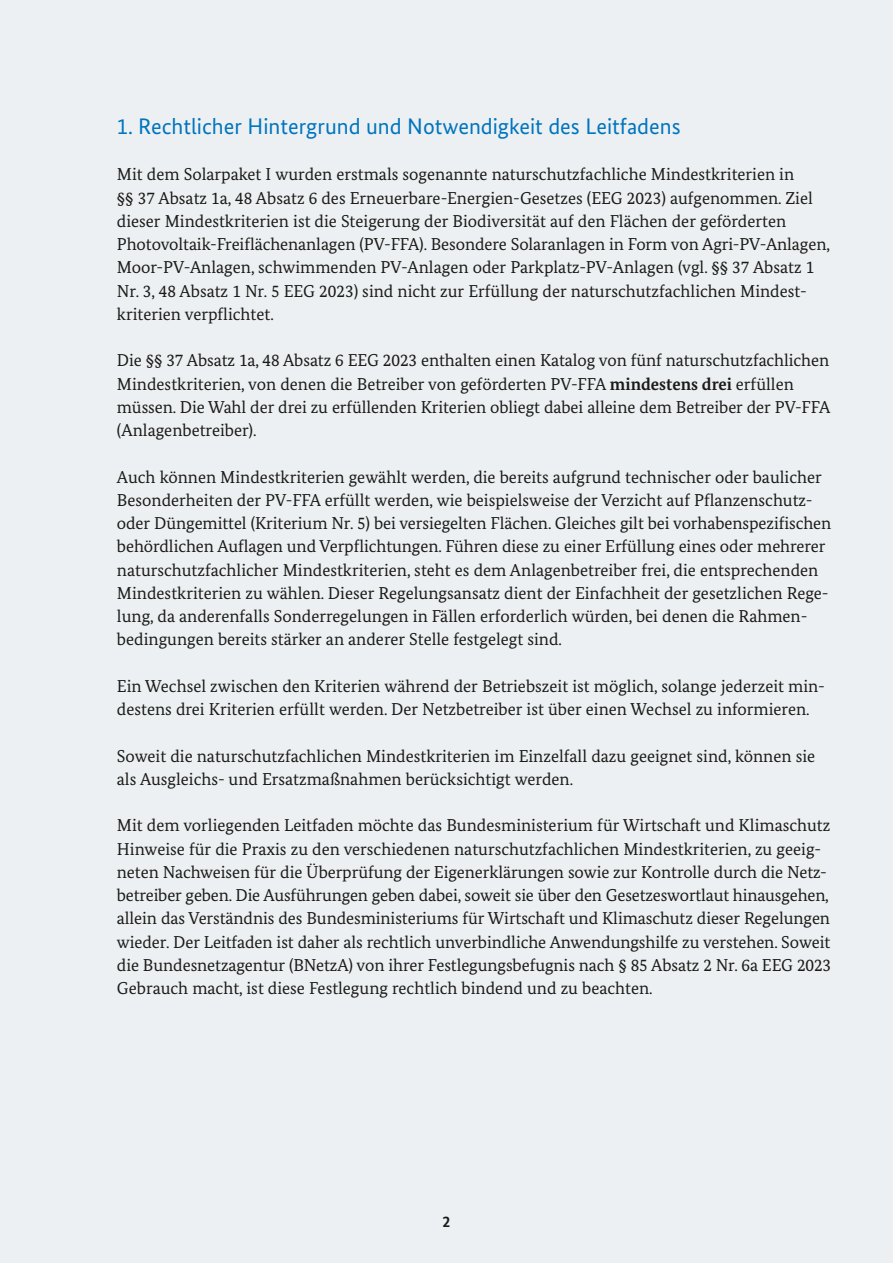
<style>
.page{position:relative;width:893px;height:1263px;background:#edf0f2}
.page>*{position:absolute;margin:0;border:0;box-sizing:border-box;transform-origin:0 0}
.t1{font:22.5px "Bundes Sans";color:#0075be}
.t2{font:17.25px/23.2px "Bundes Serif";color:#1a1a18}
.t3{font:700 15.75px "Bundes Sans";color:#1a1a18}
.s1{font-weight:700}
</style>
<div class="page">
<h2 class="t1" style="left:117px;top:112px;width:565px">1. Rechtlicher Hintergrund und Notwendigkeit des Leitfadens</h2>
<p class="t2" style="left:117px;top:163px;width:715px">Mit dem Solarpaket I wurden erstmals sogenannte naturschutzfachliche Mindestkriterien in<br>§§ 37 Absatz 1a, 48 Absatz 6 des Erneuerbare-Energien-Gesetzes (EEG 2023) aufgenommen. Ziel dieser Mindestkriterien ist die Steigerung der Biodiversität auf den Flächen der geförderten Photovoltaik-Freiflächenanlagen (PV-FFA). Besondere Solaranlagen in Form von Agri-PV-Anlagen, Moor-PV-Anlagen, schwimmenden PV-Anlagen oder Parkplatz-PV-Anlagen (vgl. §§ 37 Absatz 1<br>Nr. 3, 48 Absatz 1 Nr. 5 EEG 2023) sind nicht zur Erfüllung der naturschutzfachlichen Mindest&shy;kriterien verpflichtet.</p>
<p class="t2" style="left:117px;top:349px;width:715px">Die §§ 37 Absatz 1a, 48 Absatz 6 EEG 2023 enthalten einen Katalog von fünf naturschutzfachlichen Mindestkriterien, von denen die Betreiber von geförderten PV-FFA <span class="s1">mindestens drei</span> erfüllen müssen. Die Wahl der drei zu erfüllenden Kriterien obliegt dabei alleine dem Betreiber der PV-FFA (Anlagenbetreiber).</p>
<p class="t2" style="left:117px;top:465px;width:716px">Auch können Mindestkriterien gewählt werden, die bereits aufgrund technischer oder baulicher Besonderheiten der PV-FFA erfüllt werden, wie beispielsweise der Verzicht auf Pflanzenschutz&shy;oder Düngemittel (Kriterium Nr. 5) bei versiegelten Flächen. Gleiches gilt bei vorhabenspezifischen behördlichen Auflagen und Verpflichtungen. Führen diese zu einer Erfüllung eines oder mehrerer naturschutzfachlicher Mindestkriterien, steht es dem Anlagenbetreiber frei, die entsprechenden Mindestkriterien zu wählen. Dieser Regelungsansatz dient der Einfachheit der gesetzlichen Rege&shy;lung, da anderenfalls Sonderregelungen in Fällen erforderlich würden, bei denen die Rahmen&shy;bedingungen bereits stärker an anderer Stelle festgelegt sind.</p>
<p class="t2" style="left:117px;top:674px;width:709px">Ein Wechsel zwischen den Kriterien während der Betriebszeit ist möglich, solange jederzeit min&shy;destens drei Kriterien erfüllt werden. Der Netzbetreiber ist über einen Wechsel zu informieren.</p>
<p class="t2" style="left:117px;top:744px;width:700px">Soweit die naturschutzfachlichen Mindestkriterien im Einzelfall dazu geeignet sind, können sie als Ausgleichs- und Ersatzmaßnahmen berücksichtigt werden.</p>
<p class="t2" style="left:117px;top:814px;width:716px">Mit dem vorliegenden Leitfaden möchte das Bundesministerium für Wirtschaft und Klimaschutz Hinweise für die Praxis zu den verschiedenen naturschutzfachlichen Mindestkriterien, zu geeig&shy;neten Nachweisen für die Überprüfung der Eigenerklärungen sowie zur Kontrolle durch die Netz&shy;betreiber geben. Die Ausführungen geben dabei, soweit sie über den Gesetzeswortlaut hinausgehen, allein das Verständnis des Bundesministeriums für Wirtschaft und Klimaschutz dieser Regelungen wieder. Der Leitfaden ist daher als rechtlich unverbindliche Anwendungshilfe zu verstehen. Soweit die Bundesnetzagentur (BNetzA) von ihrer Festlegungsbefugnis nach § 85 Absatz 2 Nr. 6a EEG 2023<br>Gebrauch macht, ist diese Festlegung rechtlich bindend und zu beachten.</p>
<p class="t3" style="left:443px;top:1212px;width:9px">2</p>
</div>
